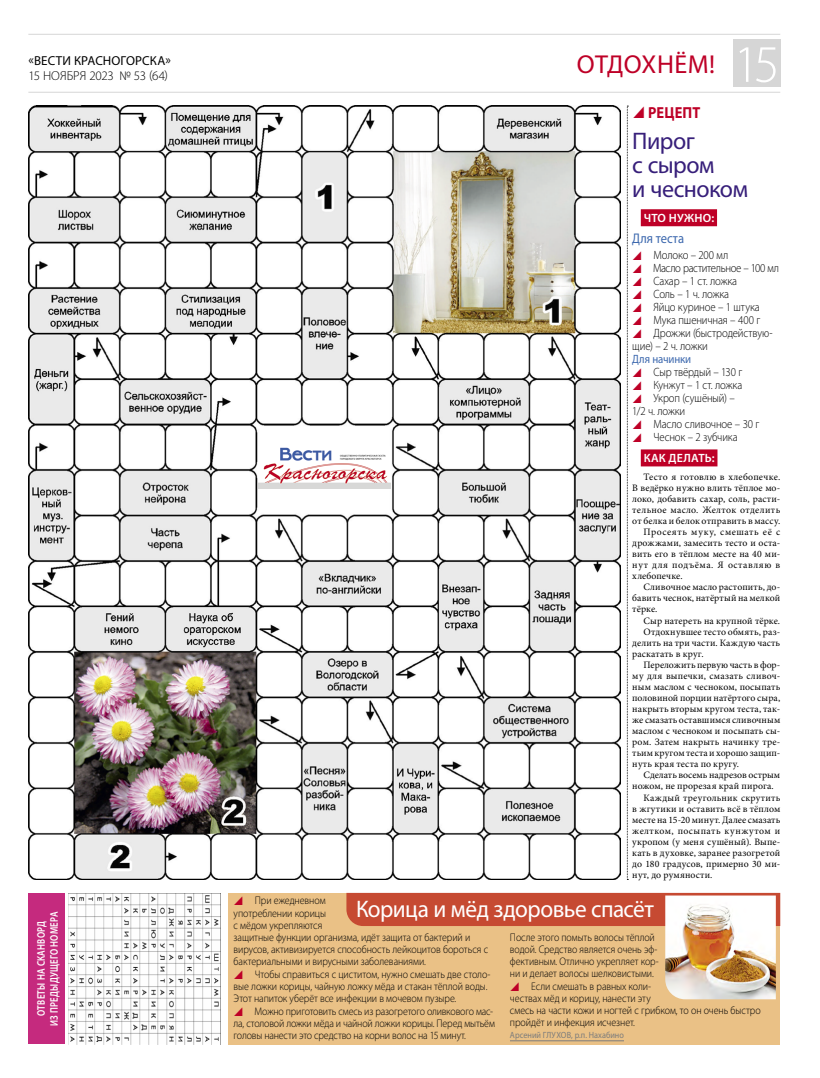
<style>
.page{position:relative;width:820px;height:1078px;background:#fff}
.page>*{position:absolute;margin:0;border:0;box-sizing:border-box;transform-origin:0 0}
.t1{font:300 53px "Myriad Pro";color:#fff}
.t2{font:26px "Myriad Pro";letter-spacing:.01em;color:#be0027}
.t3{font:24px "Myriad Pro";letter-spacing:-.02em;color:#fff}
.t4{font:24px/24px "Myriad Pro";letter-spacing:-.02em;color:#371f7a}
.t5{font:700 16px "Myriad Pro";letter-spacing:.015em;color:#be0027;scale:.9 1}
.t6{font:14px "Myriad Pro";letter-spacing:-.005em;color:#3c68ae;scale:.9 1}
.t7{font:13px "Myriad Pro";letter-spacing:.01em;color:#000}
.t8{font:300 13px "Myriad Pro";letter-spacing:-.005em;color:#000}
.t9{font:300 12px "Myriad Pro";letter-spacing:-.01em;color:#000;scale:.9 1}
.t10{font:300 12px "Myriad Pro";letter-spacing:-.03em;color:#000;scale:.9 1}
.t11{font:600 12px "Myriad Pro";letter-spacing:.02em;color:#fff}
.t12{font:12px "Myriad Pro";letter-spacing:-.01em;color:#3c68ae;scale:.9 1}
.t13{font:300 11px/12px "Myriad Pro";letter-spacing:-.01em;color:#000;scale:.91 1}
.t14{font:300 11px/12px "Myriad Pro";letter-spacing:-.01em;color:#000;scale:.9 1}
.t15{font:600 11px/13px "Myriad Pro";letter-spacing:.025em;color:#fff;text-align:center;scale:.8 1}
.t16{font:9.8px "Minion Pro";letter-spacing:.015em;color:#000}
.t17{font:9.8px "Minion Pro";letter-spacing:.06em;color:#000}
.t18{font:9.8px "Minion Pro";letter-spacing:.035em;color:#000}
.t19{font:9.8px "Minion Pro";letter-spacing:.05em;color:#000}
.t20{font:9px "Myriad Pro";letter-spacing:.005em;color:#7c7c7c;scale:.91 1}
</style>
<div class="page">
<hr style="left:28px;top:34px;width:752px;height:1px;background:#d6d6d6">
<div style="left:28px;top:893px;width:37px;height:150px;background:#c52a7e"></div>
<div style="left:228px;top:892px;width:552px;height:151px;background:#eac186"></div>
<hr style="left:28px;top:92px;width:752px;height:1px;background:#d6d6d6">
<div style="left:732px;top:40px;width:48px;height:47px;background:#d6d6d6"></div>
<div style="left:640px;top:209px;width:76px;height:17px;background:#be0027"></div>
<div style="left:640px;top:449px;width:77px;height:17px;background:#be0027"></div>
<img style="left:28px;top:105px;width:592px;height:773px">
<img style="left:258px;top:446px;width:132px;height:43px">
<img style="left:68px;top:893px;width:152px;height:151px">
<div style="left:346px;top:892px;width:434px;height:33px;background:#c64a32"></div>
<img style="left:665px;top:895px;width:110px;height:104px">
<hr style="left:510px;top:1040px;width:113px;height:1px;background:#7c7c7c">
<svg style="left:626px;top:106px;width:17px;height:774px"></svg>
<h3 class="t7" style="left:29px;top:53px;width:144px">«ВЕСТИ КРАСНОГОРСКА»</h3>
<h3 class="t8" style="left:28px;top:68px;width:141px">15 НОЯБРЯ 2023 № 53 (64)</h3>
<p class="t15" style="left:34px;top:1025px;width:144px;rotate:-90deg">ОТВЕТЫ НА СКАНВОРД<br>ИЗ ПРЕДЫДУЩЕГО НОМЕРА</p>
<h2 class="t2" style="left:576px;top:48px;width:140px">ОТДОХНЁМ!</h2>
<h3 class="t5" style="left:647px;top:102px;width:60px">РЕЦЕПТ</h3>
<h1 class="t1" style="left:733px;top:32px;width:48px">15</h1>
<h3 class="t4" style="left:632px;top:128px;width:117px">Пирог<br>с сыром<br>и чесноком</h3>
<p class="t11" style="left:643px;top:210px;width:72px">ЧТО НУЖНО:</p>
<h3 class="t6" style="left:632px;top:229px;width:59px">Для теста</h3>
<p class="t9" style="left:653px;top:247px;width:85px">Молоко – 200 мл</p>
<p class="t10" style="left:652px;top:260px;width:141px">Масло растительное – 100 мл</p>
<p class="t9" style="left:653px;top:273px;width:94px">Сахар – 1 ст. ложка</p>
<p class="t9" style="left:653px;top:286px;width:85px">Соль – 1 ч. ложка</p>
<p class="t9" style="left:653px;top:299px;width:119px">Яйцо куриное – 1 штука</p>
<p class="t9" style="left:653px;top:312px;width:120px">Мука пшеничная – 400 г</p>
<p class="t9" style="left:653px;top:325px;width:134px">Дрожжи (быстродействую-</p>
<p class="t9" style="left:632px;top:338px;width:85px">щие) – 2 ч. ложки</p>
<p class="t12" style="left:632px;top:351px;width:67px">Для начинки</p>
<p class="t9" style="left:653px;top:364px;width:100px">Сыр твёрдый – 130 г</p>
<p class="t9" style="left:653px;top:377px;width:100px">Кунжут – 1 ст. ложка</p>
<p class="t9" style="left:653px;top:390px;width:92px">Укроп (сушёный) –</p>
<p class="t9" style="left:632px;top:403px;width:60px">1/2 ч. ложки</p>
<p class="t9" style="left:653px;top:416px;width:119px">Масло сливочное – 30 г</p>
<p class="t9" style="left:653px;top:429px;width:95px">Чеснок – 2 зубчика</p>
<p class="t11" style="left:643px;top:450px;width:72px">КАК ДЕЛАТЬ:</p>
<p class="t16" style="left:643px;top:470px;width:138px">Тесто я готовлю в хлебопечке.</p>
<p class="t16" style="left:632px;top:481px;width:149px">В ведёрко нужно влить тёплое мо-</p>
<p class="t16" style="left:632px;top:492px;width:149px">локо, добавить сахар, соль, расти-</p>
<p class="t18" style="left:632px;top:503px;width:149px">тельное масло. Желток отделить</p>
<p class="t16" style="left:632px;top:514px;width:149px">от белка и белок отправить в массу.</p>
<p class="t17" style="left:643px;top:525px;width:138px">Просеять муку, смешать её с</p>
<p class="t16" style="left:632px;top:536px;width:149px">дрожжами, замесить тесто и оста-</p>
<p class="t16" style="left:632px;top:547px;width:149px">вить его в тёплом месте на 40 ми-</p>
<p class="t17" style="left:632px;top:558px;width:149px">нут для подъёма. Я оставляю в</p>
<p class="t16" style="left:632px;top:569px;width:52px">хлебопечке.</p>
<p class="t16" style="left:643px;top:580px;width:138px">Сливочное масло растопить, до-</p>
<p class="t16" style="left:632px;top:591px;width:149px">бавить чеснок, натёртый на мелкой</p>
<p class="t16" style="left:632px;top:602px;width:27px">тёрке.</p>
<p class="t16" style="left:643px;top:613px;width:138px">Сыр натереть на крупной тёрке.</p>
<p class="t16" style="left:643px;top:624px;width:138px">Отдохнувшее тесто обмять, раз-</p>
<p class="t16" style="left:632px;top:635px;width:149px">делить на три части. Каждую часть</p>
<p class="t16" style="left:632px;top:647px;width:73px">раскатать в круг.</p>
<p class="t16" style="left:643px;top:658px;width:138px">Переложить первую часть в фор-</p>
<p class="t16" style="left:632px;top:669px;width:149px">му для выпечки, смазать сливоч-</p>
<p class="t16" style="left:632px;top:680px;width:149px">ным маслом с чесноком, посыпать</p>
<p class="t16" style="left:632px;top:691px;width:149px">половиной порции натёртого сыра,</p>
<p class="t16" style="left:632px;top:702px;width:149px">накрыть вторым кругом теста, так-</p>
<p class="t16" style="left:632px;top:713px;width:149px">же смазать оставшимся сливочным</p>
<p class="t16" style="left:632px;top:724px;width:149px">маслом с чесноком и посыпать сы-</p>
<p class="t16" style="left:632px;top:735px;width:149px">ром. Затем накрыть начинку тре-</p>
<p class="t16" style="left:632px;top:746px;width:149px">тьим кругом теста и хорошо защип-</p>
<p class="t16" style="left:632px;top:757px;width:108px">нуть края теста по кругу.</p>
<p class="t16" style="left:643px;top:768px;width:138px">Сделать восемь надрезов острым</p>
<p class="t16" style="left:632px;top:779px;width:143px">ножом, не прорезая край пирога.</p>
<p class="t16" style="left:643px;top:790px;width:138px">Каждый треугольник скрутить</p>
<p class="t16" style="left:632px;top:801px;width:149px">в жгутики и оставить всё в тёплом</p>
<p class="t16" style="left:632px;top:812px;width:149px">месте на 15-20 минут. Далее смазать</p>
<p class="t19" style="left:632px;top:823px;width:149px">желтком, посыпать кунжутом и</p>
<p class="t16" style="left:632px;top:834px;width:149px">укропом (у меня сушёный). Выпе-</p>
<p class="t16" style="left:632px;top:846px;width:149px">кать в духовке, заранее разогретой</p>
<p class="t16" style="left:632px;top:857px;width:149px">до 180 градусов, примерно 30 ми-</p>
<p class="t16" style="left:632px;top:868px;width:82px">нут, до румяности.</p>
<p class="t13" style="left:233px;top:894px;width:281px;text-indent:21px">При ежедневном<br>употреблении корицы<br>с мёдом укрепляются<br>защитные функции организма, идёт защита от бактерий и вирусов, активизируется способность лейкоцитов бороться с бактериальными и вирусными заболеваниями.</p>
<p class="t13" style="left:233px;top:967px;width:284px;text-indent:21px">Чтобы справиться с циститом, нужно смешать две столо&shy;вые ложки корицы, чайную ложку мёда и стакан тёплой воды.<br>Этот напиток уберёт все инфекции в мочевом пузыре.</p>
<p class="t13" style="left:233px;top:1005px;width:288px;text-indent:21px">Можно приготовить смесь из разогретого оливкового мас&shy;ла, столовой ложки мёда и чайной ложки корицы. Перед мытьём головы нанести это средство на корни волос на 15 минут.</p>
<h3 class="t3" style="left:356px;top:894px;width:299px">Корица и мёд здоровье спасёт</h3>
<p class="t14" style="left:510px;top:930px;width:167px">После этого помыть волосы тёплой водой. Средство является очень эф&shy;фективным. Отлично укрепляет кор&shy;ни и делает волосы шелковистыми.</p>
<p class="t13" style="left:510px;top:979px;width:277px;text-indent:21px">Если смешать в равных коли-<br>чествах мёд и корицу, нанести эту<br>смесь на части кожи и ногтей с грибком, то он очень быстро пройдёт и инфекция исчезнет.</p>
<p class="t20" style="left:510px;top:1028px;width:127px">Арсений ГЛУХОВ, р.п. Нахабино</p>
</div>
